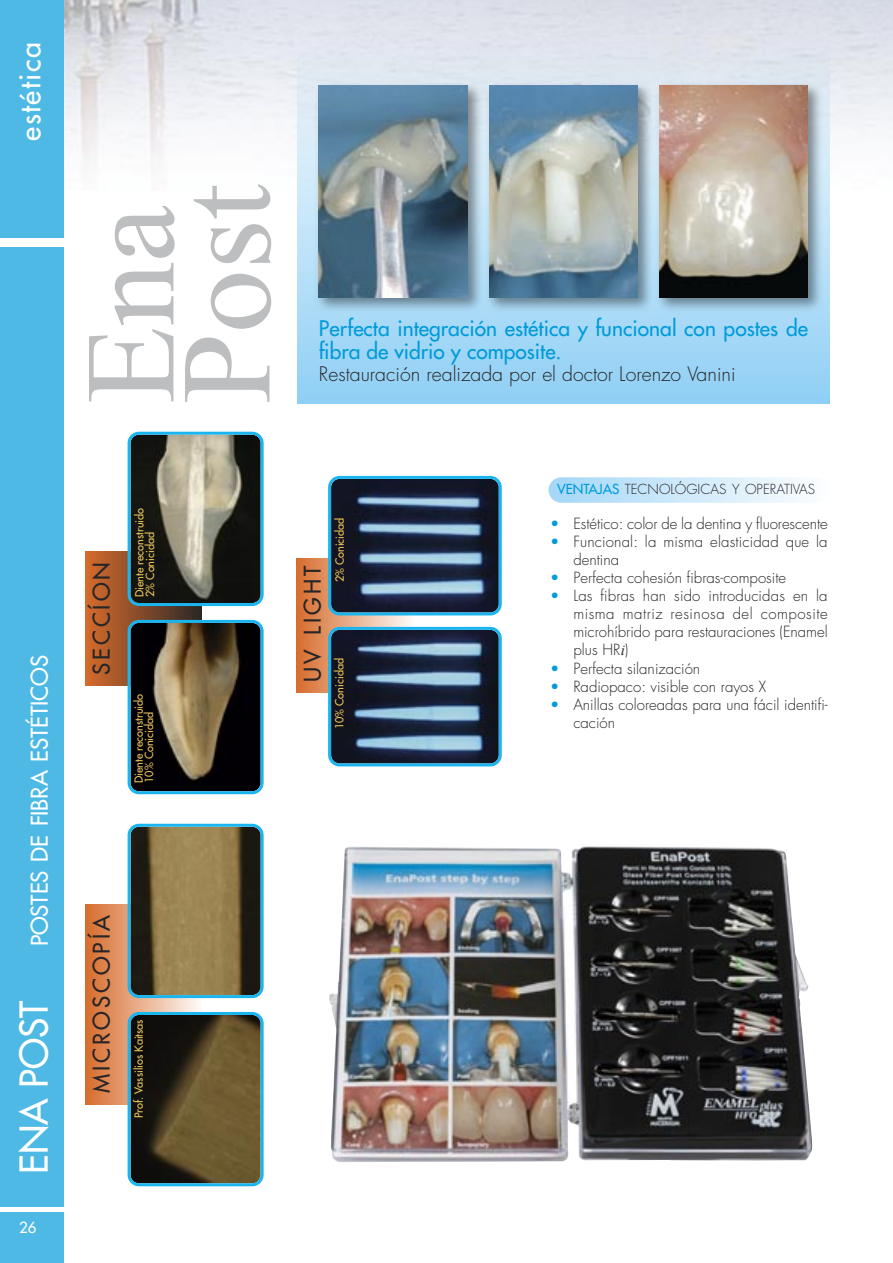
<style>
.page{position:relative;width:893px;height:1263px;background:#fff}
.page>*{position:absolute;margin:0;border:0;box-sizing:border-box;transform-origin:0 0}
.t1{font:127.5px/96px "Times New Roman";color:#bcbec0}
.t2{font:500 37.5px "Futura Std";color:#fff}
.t3{font:500 28.5px "Futura Std";letter-spacing:.05em;color:#fff}
.t4{font:500 22.5px "Futura Std";letter-spacing:.135em;color:#272526}
.t5{font:500 22.5px "Futura Std";color:#fff}
.t6{font:500 21px/22.5px "Futura Std";color:#009bd9}
.t7{font:300 19.5px "Futura Std";color:#272526}
.t8{font:300 15px/18px "Futura Std";color:#272526}
.t9{font:500 15px "Futura Std";color:#fff}
.t10{font:300 13.5px "Futura Std";color:#272526}
.t11{font:500 10.95px/10.5px "Futura Std";color:#f3cb5c}
.s1{font-weight:500;color:#009bd9}
.s2{color:#009bd9}
.s3{font-family:"Times New Roman";font-weight:400;font-style:italic}
</style>
<div class="page">
<img style="left:64px;top:0;width:829px;height:190px">
<div style="left:0;top:0;width:64px;height:1263px;background:#4db9e4"></div>
<div style="left:0;top:238px;width:64px;height:9px;background:#fff"></div>
<hr style="left:0;top:1208px;width:72px;height:4px;background:#fff">
<div style="left:298px;top:43px;width:531px;height:361px;background:linear-gradient(to bottom,#eef0f5,#95d4f8)"></div>
<img style="left:312px;top:78px;width:170px;height:239px">
<img style="left:319px;top:85px;width:149px;height:213px">
<img style="left:657px;top:78px;width:171px;height:239px">
<img style="left:659px;top:85px;width:149px;height:213px">
<img style="left:482px;top:78px;width:175px;height:239px">
<img style="left:489px;top:85px;width:149px;height:213px">
<div style="left:297px;top:558px;width:115px;height:135px;background:linear-gradient(to right,#d76e2f,#f7f9f9)"></div>
<svg style="left:328px;top:627px;width:174px;height:139px"></svg>
<svg style="left:328px;top:476px;width:174px;height:139px"></svg>
<div style="left:549px;top:477px;width:280px;height:26px;background:linear-gradient(to right,#a5d7f7,#fcfdfe)"></div>
<div style="left:86px;top:905px;width:115px;height:200px;background:linear-gradient(to right,#d76e2e,#fcf9f8)"></div>
<svg style="left:128px;top:1012px;width:136px;height:174px"></svg>
<svg style="left:128px;top:824px;width:136px;height:174px"></svg>
<div style="left:86px;top:552px;width:115px;height:134px;background:linear-gradient(to right,#d56b2c,#2b2928)"></div>
<svg style="left:128px;top:620px;width:136px;height:174px"></svg>
<svg style="left:128px;top:432px;width:136px;height:174px"></svg>
<img style="left:329px;top:846px;width:483px;height:316px">
<h3 class="t3" style="left:16px;top:141px;width:100px;rotate:-90deg">estética</h3>
<h3 class="t5" style="left:28px;top:946px;width:293px;rotate:-90deg">POSTES DE FIBRA ESTÉTICOS</h3>
<h2 class="t2" style="left:15px;top:1174px;width:175px;rotate:-90deg">ENA POST</h2>
<p class="t9" style="left:19px;top:1220px;width:19px">26</p>
<h1 class="t1" style="left:82px;top:404px;width:221px;rotate:-90deg">Ena<br>Post</h1>
<h3 class="t4" style="left:90px;top:675px;width:115px;rotate:-90deg">SECCÍON</h3>
<p class="t11" style="left:135px;top:597px;width:90px;rotate:-90deg">Diente reconstruido<br>2% Conicidad</p>
<p class="t11" style="left:134px;top:783px;width:90px;rotate:-90deg">Diente reconstruido<br>10% Conicidad</p>
<h3 class="t6" style="left:319px;top:319px;width:491px">Perfecta integración estética y funcional con postes de fibra de vidrio y composite.</h3>
<h3 class="t7" style="left:319px;top:365px;width:418px">Restauración realizada por el doctor Lorenzo Vanini</h3>
<h3 class="t4" style="left:301px;top:682px;width:117px;rotate:-90deg">UV LIGHT</h3>
<p class="t11" style="left:335px;top:582px;width:66px;rotate:-90deg">2% Conicidad</p>
<p class="t11" style="left:335px;top:729px;width:73px;rotate:-90deg">10% Conicidad</p>
<p class="t10" style="left:557px;top:483px;width:260px"><span class="s1">VENTAJAS</span> TECNOLÓGICAS Y OPERATIVAS</p>
<p class="t8" style="left:550px;top:516px;width:279px"><span class="s2">•</span> Estético: color de la dentina y fluorescente</p>
<p class="t8" style="left:573px;top:534px;width:256px;text-indent:-23px"><span class="s2">•</span> Funcional: la misma elasticidad que la dentina</p>
<p class="t8" style="left:550px;top:570px;width:238px"><span class="s2">•</span> Perfecta cohesión fibras-composite</p>
<p class="t8" style="left:573px;top:588px;width:256px;text-align:justify;text-indent:-23px"><span class="s2">•</span> Las fibras han sido introducidas en la misma matriz resinosa del composite microhíbrido para restauraciones (Enamel plus HR<span class="s3">i</span>)</p>
<p class="t8" style="left:550px;top:661px;width:152px"><span class="s2">•</span> Perfecta silanización</p>
<p class="t8" style="left:550px;top:679px;width:218px"><span class="s2">•</span> Radiopaco: visible con rayos X</p>
<p class="t8" style="left:573px;top:697px;width:256px;text-indent:-23px"><span class="s2">•</span> Anillas coloreadas para una fácil identifi&shy;cación</p>
<h3 class="t4" style="left:90px;top:1093px;width:180px;rotate:-90deg">MICROSCOPÍA</h3>
<p class="t11" style="left:134px;top:1118px;width:100px;rotate:-90deg">Prof. Vassilios Kaitsas</p>
</div>
